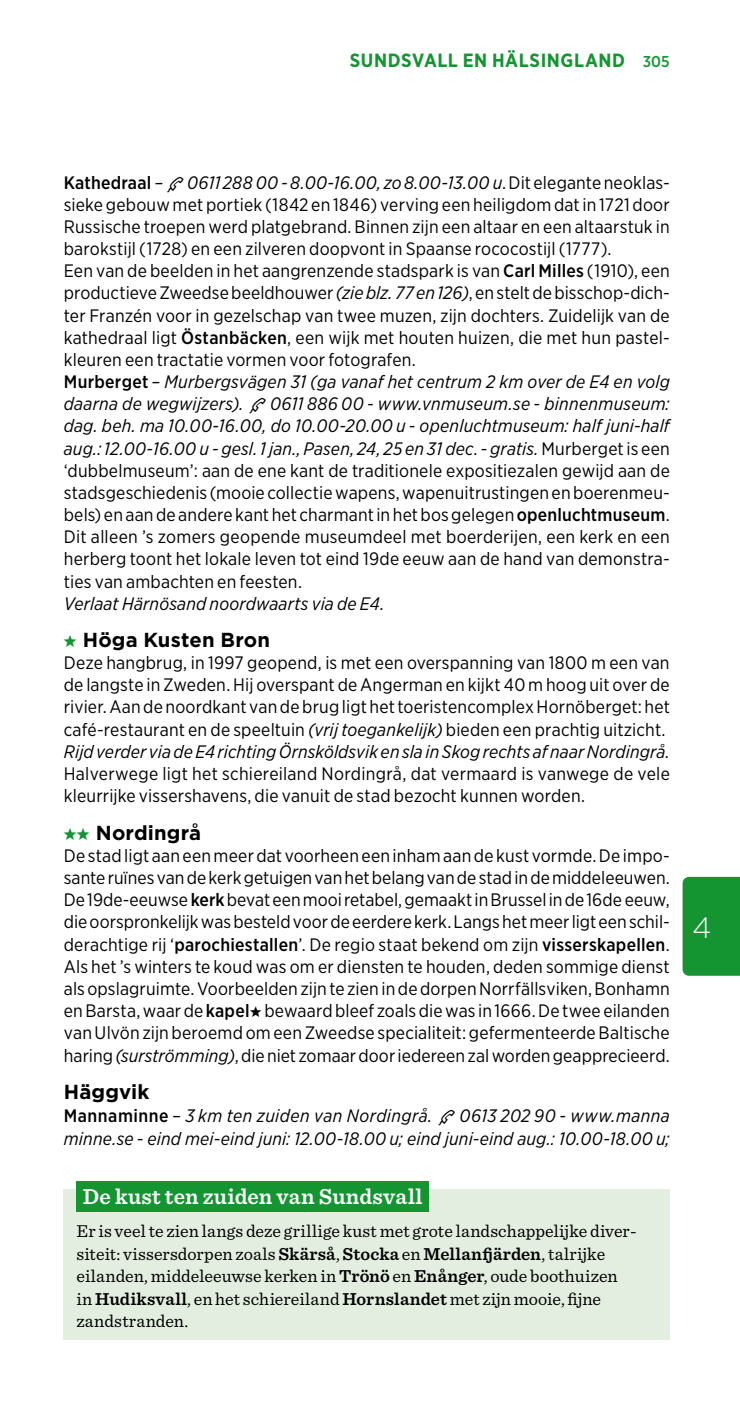
<style>
.page{position:relative;width:740px;height:1404px;background:#fff}
.page>*{position:absolute;margin:0;border:0;box-sizing:border-box;transform-origin:0 0}
.t1{font:300 29.25px "Gotham";color:#fff}
.t2{font:600 22.5px "Sentinel";letter-spacing:.01em;color:#fff}
.t3{font:700 20.25px "Gotham";letter-spacing:.005em;color:#000}
.t4{font:700 19.12px "Gotham Narrow";letter-spacing:.03em;color:#159432}
.t5{font:18px/22.1px "Gotham Narrow";letter-spacing:.01em;color:#000}
.t6{font:18px/22.5px "Sentinel";letter-spacing:.005em;color:#000}
.t7{font:italic 18px/22.5px "Gotham Narrow";letter-spacing:.01em;color:#000}
.s1{font-weight:500;font-size:15.75px}
.s2{font-weight:500}
.s3{font-style:italic}
.s4{font-family:"Michelin"}
.s5{font-family:"Michelin";font-weight:400;color:#159432}
.s6{font-weight:500;font-style:normal}
.s7{font-family:"Michelin";font-style:normal}
.s8{font-weight:600}
</style>
<div class="page">
<div style="left:682px;top:876px;width:58px;height:99px;background:#159432"></div>
<div style="left:64px;top:1188px;width:606px;height:151px;background:#e4eee0"></div>
<div style="left:77px;top:1181px;width:352px;height:30px;background:#159432"></div>
<p class="t4" style="left:350px;top:48px;width:321px">SUNDSVALL EN HÄLSINGLAND <span class="s1">305</span></p>
<p class="t5" style="left:64px;top:171px;width:608px"><span class="s2">Kathedraal</span> <span class="s3">–</span><span class="s4">t</span> <span class="s3">0611 288 00 - 8.00-16.00, zo 8.00-13.00 u</span>.Dit elegante neoklas&shy;sieke gebouw met portiek (1842 en 1846) verving een heiligdom dat in 1721 door Russische troepen werd platgebrand. Binnen zijn een altaar en een altaarstuk in barokstijl (1728) en een zilveren doopvont in Spaanse rococostijl (1777).<br>Een van de beelden in het aangrenzende stadspark is van <span class="s2">Carl Milles</span> (1910), een productieve Zweedse beeldhouwer <span class="s3">(zie blz. 77 en 126)</span>, en stelt de bisschop-dich&shy;ter Franzén voor in gezelschap van twee muzen, zijn dochters. Zuidelijk van de kathedraal ligt <span class="s2">Östanbäcken</span>, een wijk met houten huizen, die met hun pastel&shy;kleuren een tractatie vormen voor fotografen.<br><span class="s2">Murberget</span> <span class="s3">– Murbergsvägen 31 (ga vanaf het centrum 2 km over de E4 en volg daarna de wegwijzers).</span> <span class="s4">t</span> <span class="s3">0611 886 00 - www.vnmuseum.se - binnenmuseum: dag. beh. ma 10.00-16.00, do 10.00-20.00 u - openluchtmuseum: half juni-half aug.: 12.00-16.00 u - gesl. 1 jan., Pasen, 24, 25 en 31 dec</span>. - <span class="s3">gratis.</span> Murberget is een ‘dubbelmuseum’: aan de ene kant de traditionele expositiezalen gewijd aan de stadsgeschiedenis (mooie collectie wapens, wapenuitrustingen en boerenmeu&shy;bels) en aan de andere kant het charmant in het bos gelegen <span class="s2">openluchtmuseum</span>.<br>Dit alleen ’s zomers geopende museumdeel met boerderijen, een kerk en een herberg toont het lokale leven tot eind 19de eeuw aan de hand van demonstra&shy;ties van ambachten en feesten.</p>
<p class="t7" style="left:64px;top:592px;width:322px">Verlaat Härnösand noordwaarts via de E4.</p>
<p class="t3" style="left:64px;top:626px;width:208px"><span class="s5">a</span> Höga Kusten Bron</p>
<p class="t5" style="left:64px;top:651px;width:608px">Deze hangbrug, in 1997 geopend, is met een overspanning van 1800 m een van de langste in Zweden. Hij overspant de Angerman en kijkt 40 m hoog uit over de rivier. Aan de noordkant van de brug ligt het toeristencomplex Hornöberget: het café-restaurant en de speeltuin <span class="s3">(vrij toegankelijk)</span> bieden een prachtig uitzicht.<br><span class="s3">Rijd verder via de E4 richting Örnsköldsvik en sla in Skog rechts af naar Nordingrå.</span></p>
<p class="t5" style="left:64px;top:762px;width:608px">Halverwege ligt het schiereiland Nordingrå, dat vermaard is vanwege de vele kleurrijke vissershavens, die vanuit de stad bezocht kunnen worden.</p>
<p class="t3" style="left:64px;top:819px;width:139px"><span class="s5">aa</span> Nordingrå</p>
<p class="t5" style="left:64px;top:844px;width:608px;text-align:justify">De stad ligt aan een meer dat voorheen een inham aan de kust vormde. De impo&shy;sante ruïnes van de kerk getuigen van het belang van de stad in de middeleeuwen.<br>De 19de-eeuwse <span class="s2">kerk</span> bevat een mooi retabel, gemaakt in Brussel in de 16de eeuw, die oorspronkelijk was besteld voor de eerdere kerk. Langs het meer ligt een schil&shy;derachtige rij ‘<span class="s2">parochiestallen</span>’. De regio staat bekend om zijn <span class="s2">visserskapellen</span>.<br>Als het ’s winters te koud was om er diensten te houden, deden sommige dienst als opslagruimte. Voorbeelden zijn te zien in de dorpen Norrfällsviken, Bonhamn en Barsta, waar de <span class="s2">kapel</span><span class="s4">a</span> bewaard bleef zoals die was in 1666. De twee eilanden van Ulvön zijn beroemd om een Zweedse specialiteit: gefermenteerde Baltische haring <span class="s3">(surströmming)</span>, die niet zomaar door iedereen zal worden geapprecieerd.</p>
<p class="t3" style="left:64px;top:1078px;width:87px">Häggvik</p>
<p class="t7" style="left:64px;top:1103px;width:607px"><span class="s6">Mannaminne</span> – 3 km ten zuiden van Nordingrå. <span class="s7">t</span> 0613 202 90 - www.manna minne.se - eind mei-eind juni: 12.00-18.00 u; eind juni-eind aug.: 10.00-18.00 u;</p>
<p class="t2" style="left:83px;top:1178px;width:341px">De kust ten zuiden van Sundsvall</p>
<p class="t6" style="left:77px;top:1218px;width:562px">Er is veel te zien langs deze grillige kust met grote landschappelijke diver&shy;siteit: vissersdorpen zoals <span class="s8">Skärså</span>, <span class="s8">Stocka</span> en <span class="s8">Mellanfjärden</span>, talrijke eilanden, middeleeuwse kerken in <span class="s8">Trönö</span> en <span class="s8">Enånger</span>, oude boothuizen in <span class="s8">Hudiksvall</span>, en het schiereiland <span class="s8">Hornslandet</span> met zijn mooie, fijne zandstranden.</p>
<h1 class="t1" style="left:692px;top:909px;width:21px">4</h1>
</div>
